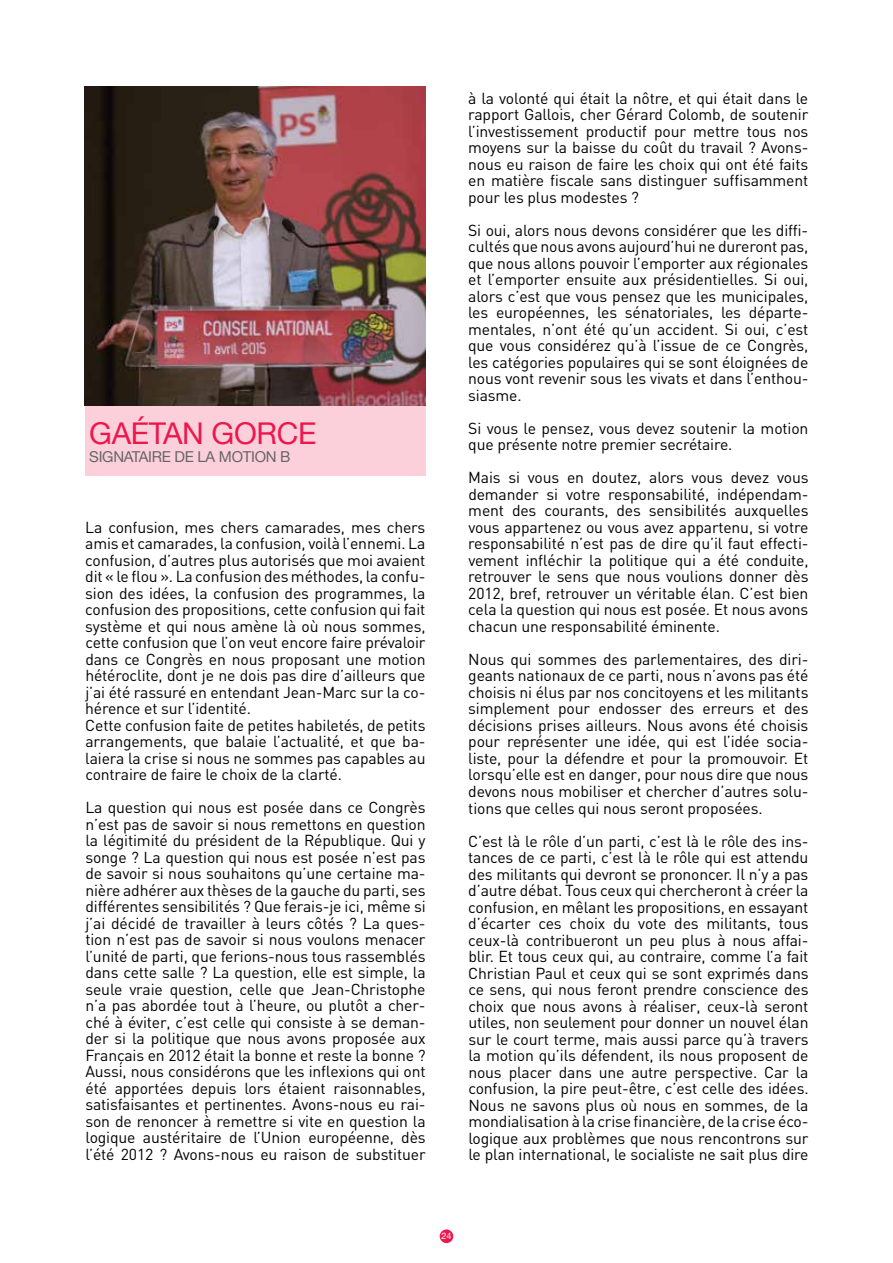
<style>
.page{position:relative;width:893px;height:1263px;background:#fff}
.page>*{position:absolute;margin:0;border:0;box-sizing:border-box;transform-origin:0 0}
.t1{font:30px "Helvetica Neue";letter-spacing:-.01em;color:#ed174c}
.t2{font:15.75px/16.5px "DIN";letter-spacing:-.01em;color:#000;text-align:justify}
.t3{font:15px "Helvetica Neue";letter-spacing:-.02em;color:#666}
.t4{font:9px "Helvetica Neue";color:#fff}
</style>
<div class="page">
<div style="left:440px;top:1229px;width:13px;height:14px;background:#ed174c;border-radius:50%"></div>
<div style="left:85px;top:405px;width:340px;height:70px;background:#fbd0db"></div>
<img style="left:85px;top:86px;width:340px;height:320px">
<h1 class="t1" style="left:89px;top:412px;width:229px">GAÉTAN GORCE</h1>
<p class="t3" style="left:89px;top:446px;width:203px">SIGNATAIRE DE LA MOTION B</p>
<p class="t2" style="left:85px;top:518px;width:342px;text-align:left">La confusion, mes chers camarades, mes chers amis et camarades, la confusion, voilà l’ennemi. La confusion, d’autres plus autorisés que moi avaient dit « le flou ». La confusion des méthodes, la confu&shy;sion des idées, la confusion des programmes, la confusion des propositions, cette confusion qui fait système et qui nous amène là où nous sommes, cette confusion que l’on veut encore faire prévaloir dans ce Congrès en nous proposant une motion hétéroclite, dont je ne dois pas dire d’ailleurs que j’ai été rassuré en entendant Jean-Marc sur la co&shy;hérence et sur l’identité.<br>Cette confusion faite de petites habiletés, de petits arrangements, que balaie l’actualité, et que ba&shy;laiera la crise si nous ne sommes pas capables au contraire de faire le choix de la clarté.</p>
<p class="t2" style="left:85px;top:799px;width:342px">La question qui nous est posée dans ce Congrès n’est pas de savoir si nous remettons en question la légitimité du président de la République. Qui y songe ? La question qui nous est posée n’est pas de savoir si nous souhaitons qu’une certaine ma&shy;nière adhérer aux thèses de la gauche du parti, ses différentes sensibilités ? Que ferais-je ici, même si j’ai décidé de travailler à leurs côtés ? La ques&shy;tion n’est pas de savoir si nous voulons menacer l’unité de parti, que ferions-nous tous rassemblés dans cette salle ? La question, elle est simple, la seule vraie question, celle que Jean-Christophe n’a pas abordée tout à l’heure, ou plutôt a cher&shy;ché à éviter, c’est celle qui consiste à se deman&shy;der si la politique que nous avons proposée aux Français en 2012 était la bonne et reste la bonne ?<br>Aussi, nous considérons que les inflexions qui ont été apportées depuis lors étaient raisonnables, satisfaisantes et pertinentes. Avons-nous eu rai&shy;son de renoncer à remettre si vite en question la logique austéritaire de l’Union européenne, dès l’été 2012 ? Avons-nous eu raison de substituer</p>
<p class="t2" style="left:468px;top:89px;width:342px">à la volonté qui était la nôtre, et qui était dans le rapport Gallois, cher Gérard Colomb, de soutenir l’investissement productif pour mettre tous nos moyens sur la baisse du coût du travail ? Avons&shy;nous eu raison de faire les choix qui ont été faits en matière fiscale sans distinguer suffisamment pour les plus modestes ?</p>
<p class="t2" style="left:468px;top:222px;width:342px">Si oui, alors nous devons considérer que les diffi&shy;cultés que nous avons aujourd’hui ne dureront pas, que nous allons pouvoir l’emporter aux régionales et l’emporter ensuite aux présidentielles. Si oui, alors c’est que vous pensez que les municipales, les européennes, les sénatoriales, les départe&shy;mentales, n’ont été qu’un accident. Si oui, c’est que vous considérez qu’à l’issue de ce Congrès, les catégories populaires qui se sont éloignées de nous vont revenir sous les vivats et dans l’enthou&shy;siasme.</p>
<p class="t2" style="left:468px;top:420px;width:342px">Si vous le pensez, vous devez soutenir la motion que présente notre premier secrétaire.</p>
<p class="t2" style="left:468px;top:469px;width:342px">Mais si vous en doutez, alors vous devez vous demander si votre responsabilité, indépendam&shy;ment des courants, des sensibilités auxquelles vous appartenez ou vous avez appartenu, si votre responsabilité n’est pas de dire qu’il faut effecti&shy;vement infléchir la politique qui a été conduite, retrouver le sens que nous voulions donner dès 2012, bref, retrouver un véritable élan. C’est bien cela la question qui nous est posée. Et nous avons chacun une responsabilité éminente.</p>
<p class="t2" style="left:468px;top:651px;width:342px">Nous qui sommes des parlementaires, des diri&shy;geants nationaux de ce parti, nous n’avons pas été choisis ni élus par nos concitoyens et les militants simplement pour endosser des erreurs et des décisions prises ailleurs. Nous avons été choisis pour représenter une idée, qui est l’idée socia&shy;liste, pour la défendre et pour la promouvoir. Et lorsqu’elle est en danger, pour nous dire que nous devons nous mobiliser et chercher d’autres solu&shy;tions que celles qui nous seront proposées.</p>
<p class="t2" style="left:468px;top:832px;width:342px">C’est là le rôle d’un parti, c’est là le rôle des ins&shy;tances de ce parti, c’est là le rôle qui est attendu des militants qui devront se prononcer. Il n’y a pas d’autre débat. Tous ceux qui chercheront à créer la confusion, en mêlant les propositions, en essayant d’écarter ces choix du vote des militants, tous ceux-là contribueront un peu plus à nous affai&shy;blir. Et tous ceux qui, au contraire, comme l’a fait Christian Paul et ceux qui se sont exprimés dans ce sens, qui nous feront prendre conscience des choix que nous avons à réaliser, ceux-là seront utiles, non seulement pour donner un nouvel élan sur le court terme, mais aussi parce qu’à travers la motion qu’ils défendent, ils nous proposent de nous placer dans une autre perspective. Car la confusion, la pire peut-être, c’est celle des idées.<br>Nous ne savons plus où nous en sommes, de la mondialisation à la crise financière, de la crise éco&shy;logique aux problèmes que nous rencontrons sur le plan international, le socialiste ne sait plus dire</p>
<p class="t4" style="left:441px;top:1229px;width:12px">24</p>
</div>
